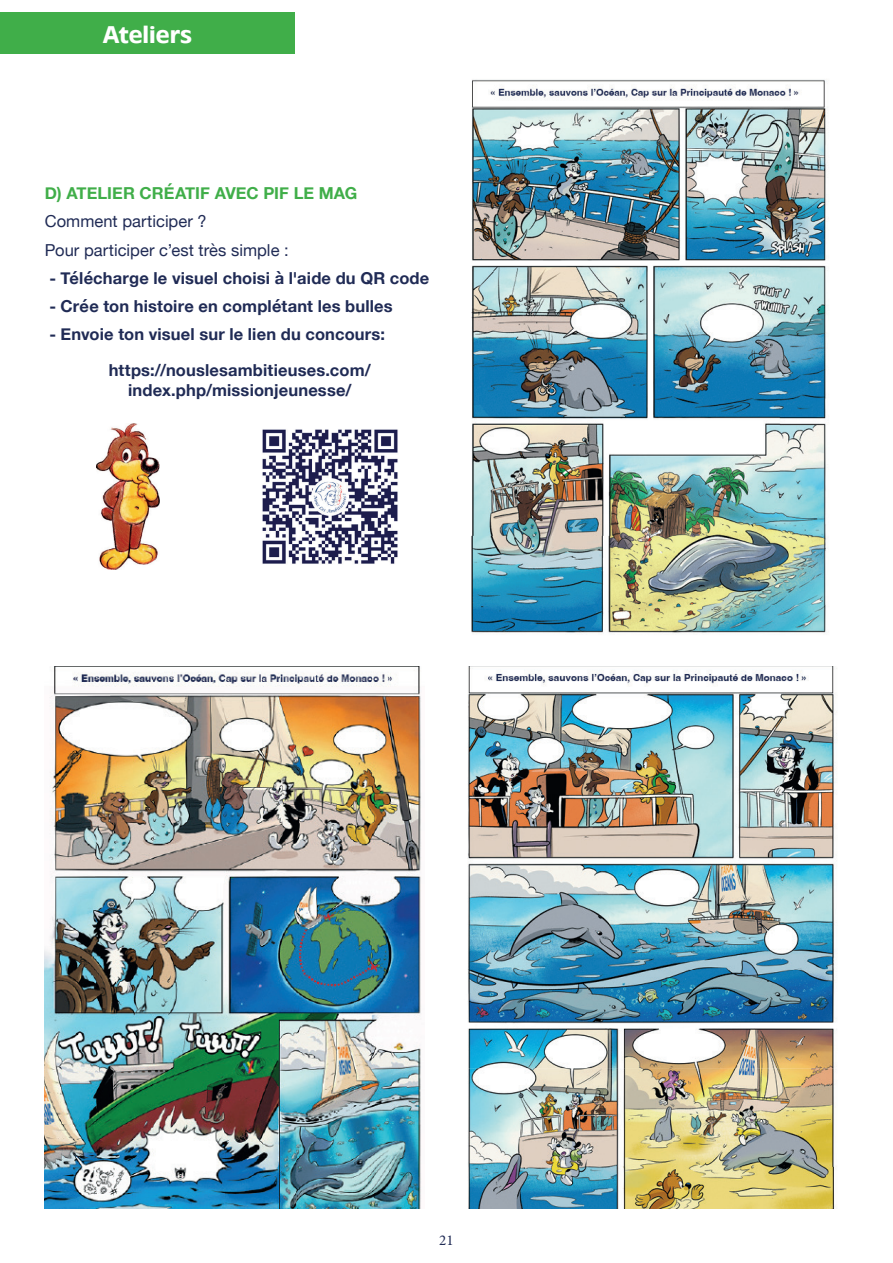
<style>
.page{position:relative;width:893px;height:1263px;background:#fff}
.page>*{position:absolute;margin:0;border:0;box-sizing:border-box;transform-origin:0 0}
.t1{font:700 25.5px "Massilia";color:#fff}
.t2{font:700 16.5px/35.7px "Helvetica Neue";letter-spacing:.01em;color:#202b55}
.t3{font:16.5px/28.3px "Helvetica Neue";color:#202b55}
.t4{font:700 16.5px "Helvetica Neue";color:#40ae49}
.t5{font:15px "Minion Pro";color:#202b55}
</style>
<div class="page">
<div style="left:0;top:12px;width:295px;height:42px;background:#40ae49"></div>
<img style="left:262px;top:429px;width:136px;height:135px">
<img style="left:45px;top:666px;width:376px;height:543px">
<img style="left:471px;top:79px;width:357px;height:554px">
<img style="left:467px;top:666px;width:370px;height:543px">
<img style="left:96px;top:424px;width:63px;height:146px">
<h1 class="t1" style="left:103px;top:17px;width:91px">Ateliers</h1>
<p class="t4" style="left:45px;top:180px;width:314px">D) ATELIER CRÉATIF AVEC PIF LE MAG</p>
<p class="t3" style="left:45px;top:208px;width:245px">Comment participer ?<br>Pour participer c’est très simple :</p>
<p class="t2" style="left:49px;top:261px;width:382px">- Télécharge le visuel choisi à l'aide du QR code</p>
<p class="t2" style="left:49px;top:289px;width:345px">- Crée ton histoire en complétant les bulles</p>
<p class="t2" style="left:109px;top:317px;width:278px;text-indent:-59px">- Envoie ton visuel sur le lien du concours: https://nouslesambitieuses.com/</p>
<p class="t2" style="left:128px;top:373px;width:225px">index.php/missionjeunesse/</p>
<p class="t5" style="left:439px;top:1230px;width:16px">21</p>
</div>
